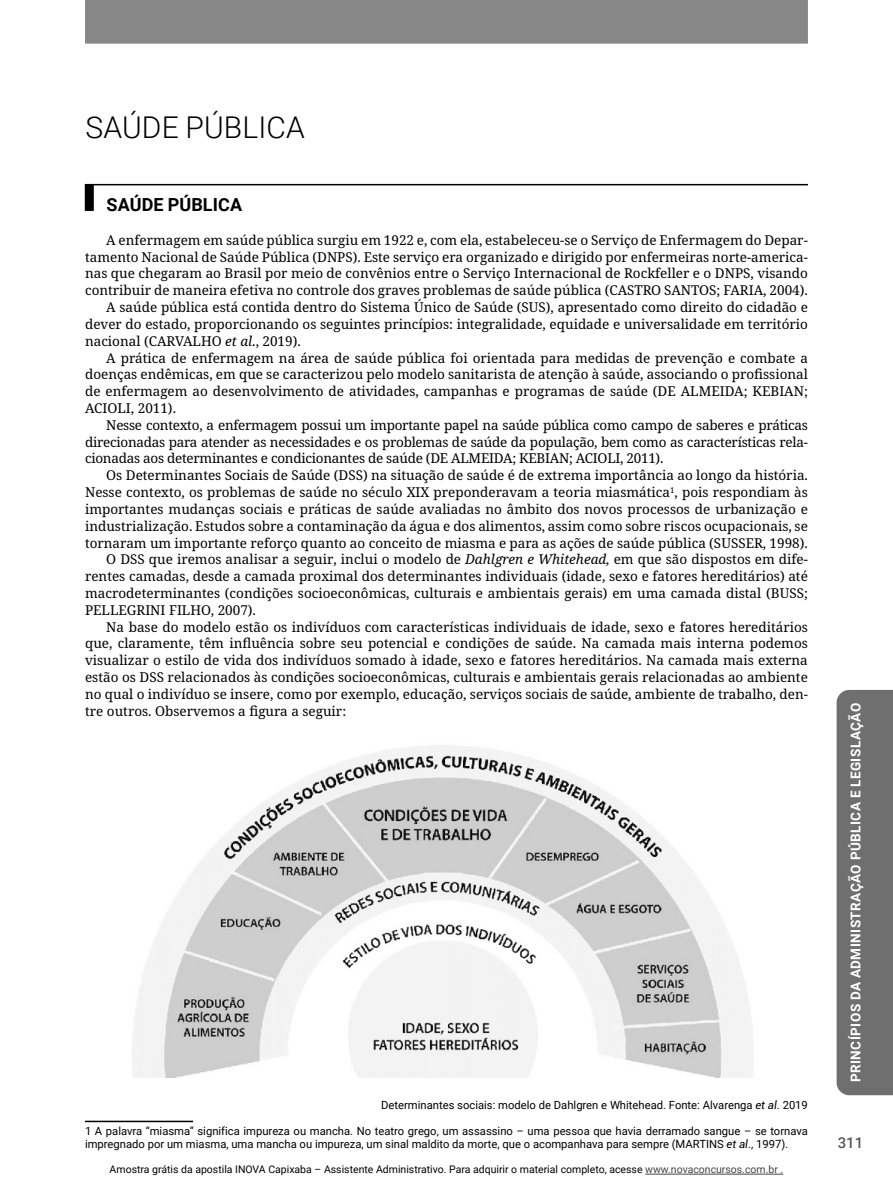
<style>
.page{position:relative;width:893px;height:1191px;background:#fff}
.page>*{position:absolute;margin:0;border:0;box-sizing:border-box;transform-origin:0 0}
.Disciplina{font:300 30px "Roboto";letter-spacing:.005em;color:#000}
.Assunto{font:700 18px "Roboto";letter-spacing:.005em;color:#000}
.t1{font:500 15px "Roboto";color:#575757}
.Parágrafos{font:13.5px/16.8px "Noto Serif";color:#000;text-align:justify}
.t2{font:700 13.5px "Roboto";letter-spacing:.035em;color:#fff}
.Nota_de_Roda_Pé{font:11.25px/13.5px "Roboto";color:#000}
.Fonte_Tabelas_Imagens{font:11.25px "Roboto";color:#000}
.t3{font:10.5px "Roboto";color:#000}
.s1{font-style:italic}
.s2{color:#454545}
</style>
<div class="page">
<div style="left:837px;top:690px;width:56px;height:405px;background:#6f6f6f"></div>
<hr style="left:645px;top:1173px;width:138px;height:1px;background:#454545">
<div style="left:85px;top:0;width:723px;height:44px;background:#878787"></div>
<div style="left:85px;top:185px;width:9px;height:26px;background:#000"></div>
<hr style="left:85px;top:184px;width:723px;height:1px;background:#000">
<img style="left:132px;top:745px;width:621px;height:332px">
<hr style="left:85px;top:1120px;width:108px;height:2px;background:#000">
<p class="Disciplina" style="left:86px;top:106px;width:221px">SAÚDE PÚBLICA</p>
<p class="Assunto" style="left:107px;top:192px;width:137px">SAÚDE PÚBLICA</p>
<p class="Parágrafos" style="left:85px;top:232px;width:724px;text-indent:21px">A enfermagem em saúde pública surgiu em 1922 e, com ela, estabeleceu-se o Serviço de Enfermagem do Depar&shy;tamento Nacional de Saúde Pública (DNPS). Este serviço era organizado e dirigido por enfermeiras norte-america&shy;nas que chegaram ao Brasil por meio de convênios entre o Serviço Internacional de Rockfeller e o DNPS, visando contribuir de maneira efetiva no controle dos graves problemas de saúde pública (CASTRO SANTOS; FARIA, 2004).</p>
<p class="Parágrafos" style="left:85px;top:299px;width:724px;text-indent:21px">A saúde pública está contida dentro do Sistema Único de Saúde (SUS), apresentado como direito do cidadão e dever do estado, proporcionando os seguintes princípios: integralidade, equidade e universalidade em território nacional (CARVALHO <span class="s1">et al</span>., 2019).</p>
<p class="Parágrafos" style="left:85px;top:350px;width:724px;text-indent:21px">A prática de enfermagem na área de saúde pública foi orientada para medidas de prevenção e combate a doenças endêmicas, em que se caracterizou pelo modelo sanitarista de atenção à saúde, associando o profissional de enfermagem ao desenvolvimento de atividades, campanhas e programas de saúde (DE ALMEIDA; KEBIAN; ACIOLI, 2011).</p>
<p class="Parágrafos" style="left:85px;top:417px;width:724px;text-indent:21px">Nesse contexto, a enfermagem possui um importante papel na saúde pública como campo de saberes e práticas direcionadas para atender as necessidades e os problemas de saúde da população, bem como as características rela&shy;cionadas aos determinantes e condicionantes de saúde (DE ALMEIDA; KEBIAN; ACIOLI, 2011).</p>
<p class="Parágrafos" style="left:85px;top:467px;width:724px;text-indent:21px">Os Determinantes Sociais de Saúde (DSS) na situação de saúde é de extrema importância ao longo da história.<br>Nesse contexto, os problemas de saúde no século XIX preponderavam a teoria miasmática<sup>1</sup>, pois respondiam às importantes mudanças sociais e práticas de saúde avaliadas no âmbito dos novos processos de urbanização e industrialização. Estudos sobre a contaminação da água e dos alimentos, assim como sobre riscos ocupacionais, se tornaram um importante reforço quanto ao conceito de miasma e para as ações de saúde pública (SUSSER, 1998).</p>
<p class="Parágrafos" style="left:85px;top:551px;width:724px;text-indent:21px">O DSS que iremos analisar a seguir, inclui o modelo de <span class="s1">Dahlgren e Whitehead,</span> em que são dispostos em dife&shy;rentes camadas, desde a camada proximal dos determinantes individuais (idade, sexo e fatores hereditários) até macrodeterminantes (condições socioeconômicas, culturais e ambientais gerais) em uma camada distal (BUSS; PELLEGRINI FILHO, 2007).</p>
<p class="Parágrafos" style="left:85px;top:619px;width:724px;text-indent:21px">Na base do modelo estão os indivíduos com características individuais de idade, sexo e fatores hereditários que, claramente, têm influência sobre seu potencial e condições de saúde. Na camada mais interna podemos visualizar o estilo de vida dos indivíduos somado à idade, sexo e fatores hereditários. Na camada mais externa estão os DSS relacionados às condições socioeconômicas, culturais e ambientais gerais relacionadas ao ambiente no qual o indivíduo se insere, como por exemplo, educação, serviços sociais de saúde, ambiente de trabalho, den&shy;tre outros. Observemos a figura a seguir:</p>
<p class="Fonte_Tabelas_Imagens" style="left:381px;top:1096px;width:428px">Determinantes sociais: modelo de Dahlgren e Whitehead. Fonte: Alvarenga <span class="s1">et al</span>. 2019</p>
<p class="Nota_de_Roda_Pé" style="left:85px;top:1123px;width:724px">1 A palavra “miasma” significa impureza ou mancha. No teatro grego, um assassino – uma pessoa que havia derramado sangue – se tornava impregnado por um miasma, uma mancha ou impureza, um sinal maldito da morte, que o acompanhava para sempre (MARTINS <span class="s1">et al</span>., 1997).</p>
<p class="t3" style="left:110px;top:1162px;width:675px">Amostra grátis da apostila INOVA Capixaba – Assistente Administrativo. Para adquirir o material completo, acesse <span class="s2">www.novaconcursos.com.br .</span></p>
<p class="t2" style="left:846px;top:1082px;width:381px;rotate:-90deg">PRINCÍPIOS DA ADMINISTRAÇÃO PÚBLICA E LEGISLAÇÃO</p>
<p class="t1" style="left:838px;top:1132px;width:27px">311</p>
</div>
